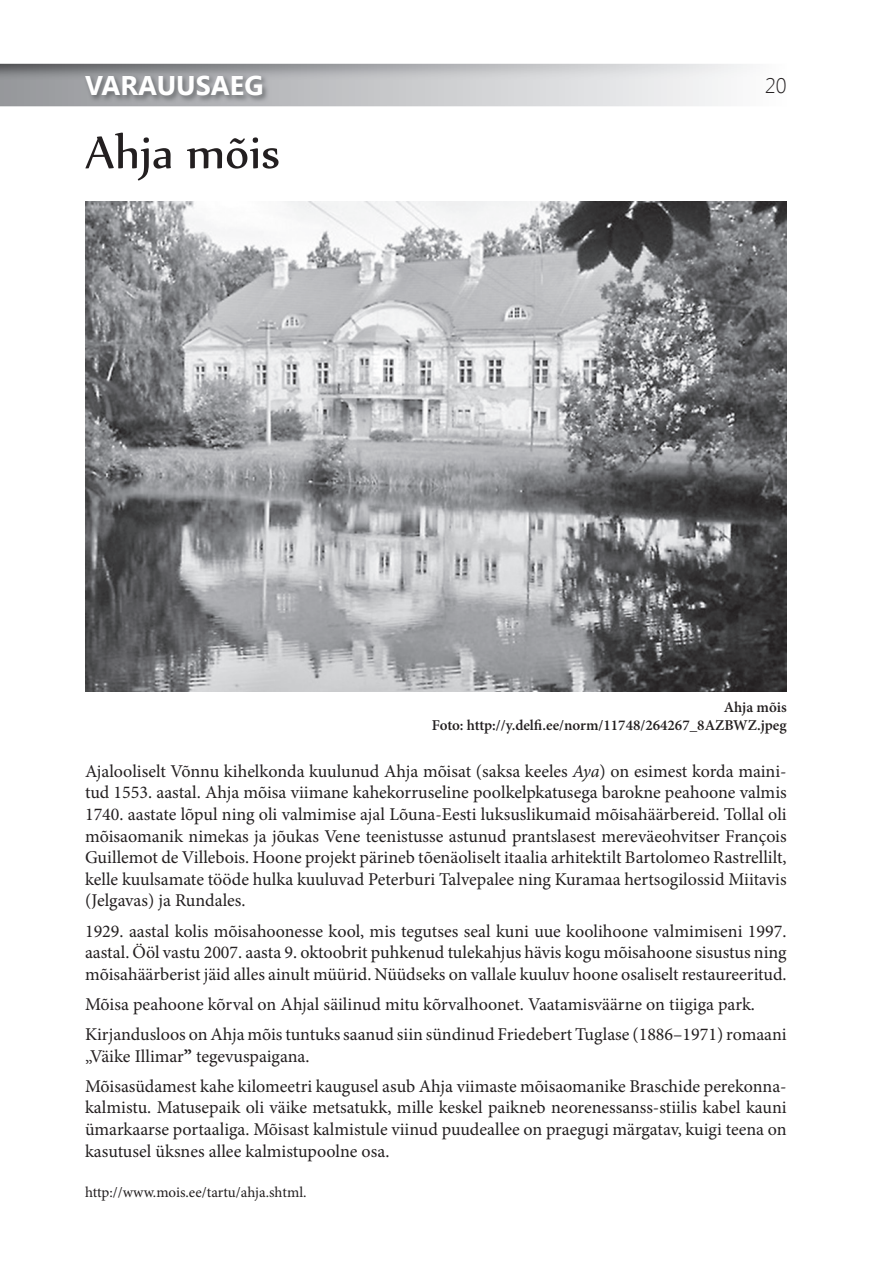
<style>
.page{position:relative;width:893px;height:1263px;background:#fff}
.page>*{position:absolute;margin:0;border:0;box-sizing:border-box;transform-origin:0 0}
.t1{font:54px "Nyala";color:#231f20}
.t2{font:700 27px "Segoe UI";color:#fff}
.t3{font:300 21px "Segoe UI";color:#231f20}
.t4{font:18px/21.6px "Minion Pro";color:#231f20;text-align:justify}
.t5{font:600 15px/18px "Minion Pro";color:#231f20;text-align:right}
.t6{font:15px "Minion Pro";letter-spacing:.005em;color:#231f20}
.s1{font-style:italic}
.s2{font-weight:700}
</style>
<div class="page">
<img style="left:0;top:64px;width:750px;height:42px">
<img style="left:84px;top:74px;width:186px;height:29px">
<img style="left:85px;top:202px;width:702px;height:489px">
<h2 class="t2" style="left:85px;top:66px;width:180px">VARAUUSAEG</h2>
<p class="t3" style="left:765px;top:71px;width:23px">20</p>
<h1 class="t1" style="left:85px;top:120px;width:196px">Ahja mõis</h1>
<p class="t5" style="left:432px;top:698px;width:356px">Ahja mõis<br>Foto: http://y.delfi.ee/norm/11748/264267_8AZBWZ.jpeg</p>
<p class="t4" style="left:85px;top:760px;width:703px">Ajalooliselt Võnnu kihelkonda kuulunud Ahja mõisat (saksa keeles <span class="s1">Aya</span>) on esimest korda maini&shy;tud 1553. aastal. Ahja mõisa viimane kahekorruseline poolkelpkatusega barokne peahoone valmis 1740. aastate lõpul ning oli valmimise ajal Lõuna-Eesti luksuslikumaid mõisahäärbereid. Tollal oli mõisaomanik nimekas ja jõukas Vene teenistusse astunud prantslasest mereväeohvitser François Guillemot de Villebois. Hoone projekt pärineb tõenäoliselt itaalia arhitektilt Bartolomeo Rastrellilt, kelle kuulsamate tööde hulka kuuluvad Peterburi Talvepalee ning Kuramaa hertsogilossid Miitavis (Jelgavas) ja Rundales.</p>
<p class="t4" style="left:85px;top:920px;width:703px">1929. aastal kolis mõisahoonesse kool, mis tegutses seal kuni uue koolihoone valmimiseni 1997. aastal. Ööl vastu 2007. aasta 9. oktoobrit puhkenud tulekahjus hävis kogu mõisahoone sisustus ning mõisahäärberist jäid alles ainult müürid. Nüüdseks on vallale kuuluv hoone osaliselt restaureeritud.</p>
<p class="t4" style="left:85px;top:989px;width:703px;line-height:30.2px">Mõisa peahoone kõrval on Ahjal säilinud mitu kõrvalhoonet. Vaatamisväärne on tiigiga park.<br>Kirjandusloos on Ahja mõis tuntuks saanud siin sündinud Friedebert Tuglase (1886–1971) romaani</p>
<p class="t4" style="left:85px;top:1041px;width:703px;line-height:30.2px">„Väike Illimar<span class="s2">”</span> tegevuspaigana.<br>Mõisasüdamest kahe kilomeetri kaugusel asub Ahja viimaste mõisaomanike Braschide perekonna-</p>
<p class="t4" style="left:85px;top:1097px;width:703px">kalmistu. Matusepaik oli väike metsatukk, mille keskel paikneb neorenessanss-stiilis kabel kauni ümarkaarse portaaliga. Mõisast kalmistule viinud puudeallee on praegugi märgatav, kuigi teena on kasutusel üksnes allee kalmistupoolne osa.</p>
<p class="t6" style="left:85px;top:1182px;width:223px">http://www.mois.ee/tartu/ahja.shtml.</p>
</div>
